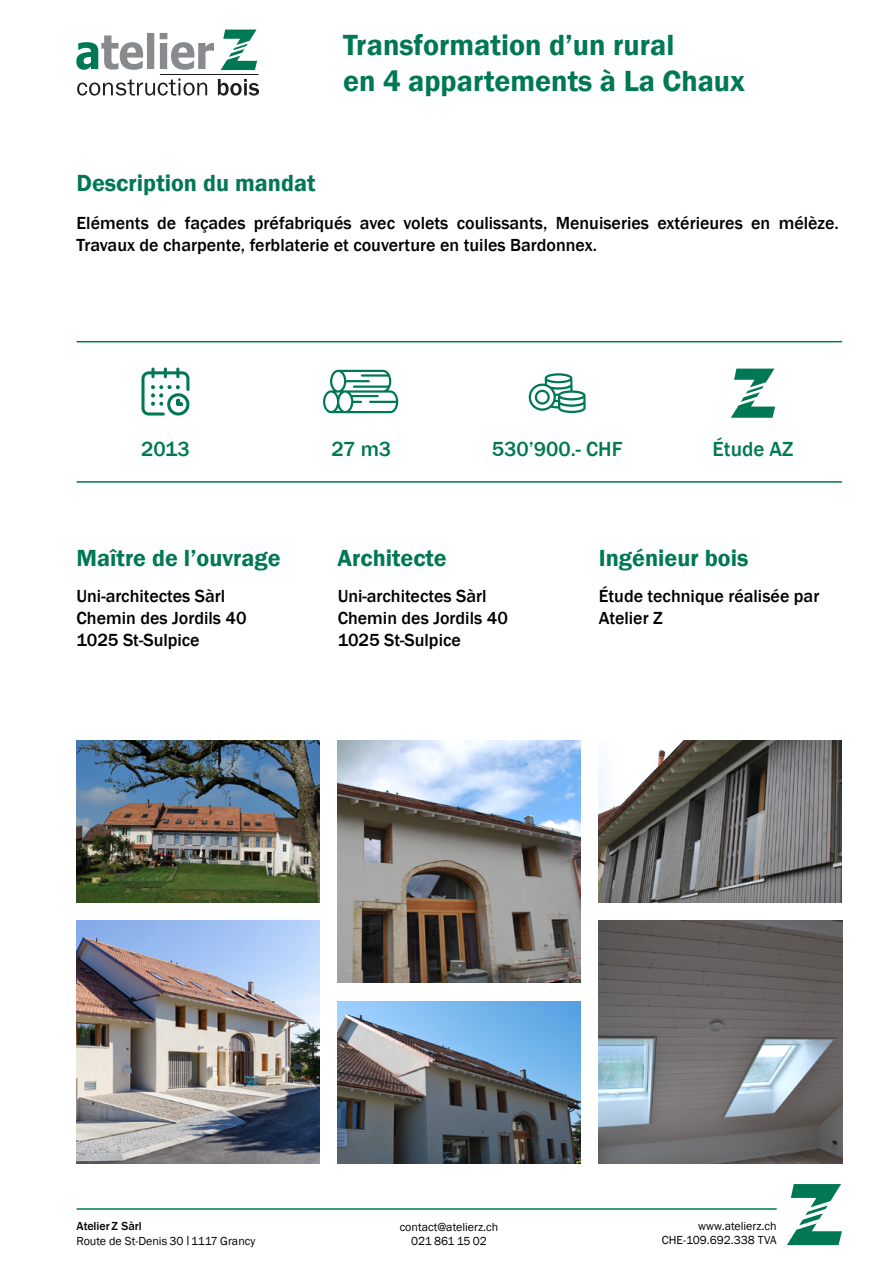
<style>
.page{position:relative;width:893px;height:1263px;background:#fff}
.page>*{position:absolute;margin:0;border:0;box-sizing:border-box;transform-origin:0 0}
.t1{font:600 30px/36px "Franklin Gothic";color:#007853}
.t2{font:600 24px "Franklin Gothic";color:#007853}
.t3{font:500 21px "Franklin Gothic";color:#007853}
.t4{font:500 18px/21.6px "Franklin Gothic";color:#000}
.t5{font:12px/14.4px "Franklin Gothic";color:#000;text-align:right}
.t6{font:500 12px "Franklin Gothic";color:#000}
</style>
<div class="page">
<svg style="left:787px;top:1184px;width:55px;height:61px"></svg>
<hr style="left:77px;top:1208px;width:700px;height:2px;background:#007853">
<svg style="left:76px;top:35px;width:67px;height:35px"></svg>
<div style="left:147px;top:33px;width:7px;height:36px;background:#878b8d"></div>
<svg style="left:160px;top:33px;width:54px;height:37px"></svg>
<svg style="left:77px;top:78px;width:130px;height:18px"></svg>
<svg style="left:218px;top:79px;width:41px;height:17px"></svg>
<svg style="left:221px;top:30px;width:36px;height:40px"></svg>
<hr style="left:160px;top:74px;width:99px;height:1px;background:#1e1e1c">
<svg style="left:323px;top:370px;width:75px;height:43px"></svg>
<svg style="left:141px;top:367px;width:48px;height:48px"></svg>
<svg style="left:529px;top:373px;width:57px;height:40px"></svg>
<hr style="left:77px;top:481px;width:765px;height:2px;background:#007853">
<hr style="left:77px;top:341px;width:765px;height:1px;background:#007853">
<img style="left:77px;top:740px;width:243px;height:162px">
<img style="left:599px;top:740px;width:243px;height:162px">
<img style="left:77px;top:920px;width:243px;height:243px">
<img style="left:599px;top:920px;width:243px;height:243px">
<img style="left:338px;top:1001px;width:243px;height:162px">
<img style="left:338px;top:740px;width:242px;height:243px">
<svg style="left:731px;top:369px;width:44px;height:49px"></svg>
<h1 class="t1" style="left:343px;top:27px;width:403px">Transformation d’un rural<br>en 4 appartements à La Chaux</h1>
<h2 class="t2" style="left:77px;top:168px;width:240px">Description du mandat</h2>
<p class="t4" style="left:77px;top:212px;width:764px">Eléments de façades préfabriqués avec volets coulissants, Menuiseries extérieures en mélèze.<br>Travaux de charpente, ferblaterie et couverture en tuiles Bardonnex.</p>
<p class="t3" style="left:141px;top:436px;width:50px">2013</p>
<p class="t3" style="left:331px;top:436px;width:61px">27 m3</p>
<p class="t3" style="left:492px;top:436px;width:132px">530’900.- CHF</p>
<p class="t3" style="left:713px;top:436px;width:82px">Étude AZ</p>
<h2 class="t2" style="left:77px;top:544px;width:206px">Maître de l’ouvrage</h2>
<h2 class="t2" style="left:337px;top:544px;width:111px">Architecte</h2>
<h2 class="t2" style="left:599px;top:544px;width:151px">Ingénieur bois</h2>
<p class="t4" style="left:599px;top:586px;width:222px">Étude technique réalisée par<br>Atelier Z</p>
<p class="t4" style="left:76px;top:586px;width:172px">Uni-architectes Sàrl<br>Chemin des Jordils 40<br>1025 St-Sulpice</p>
<p class="t4" style="left:338px;top:586px;width:172px">Uni-architectes Sàrl<br>Chemin des Jordils 40<br>1025 St-Sulpice</p>
<p class="t6" style="left:77px;top:1219px;width:67px">Atelier Z Sàrl</p>
<p class="t5" style="left:77px;top:1233px;width:180px">Route de St-Denis 30 1117 Grancy</p>
<p class="t5" style="left:400px;top:1220px;width:100px;text-align:center">contact@atelierz.ch<br>021 861 15 02</p>
<p class="t5" style="left:662px;top:1219px;width:116px">www.atelierz.ch<br>CHE-109.692.338 TVA</p>
</div>
